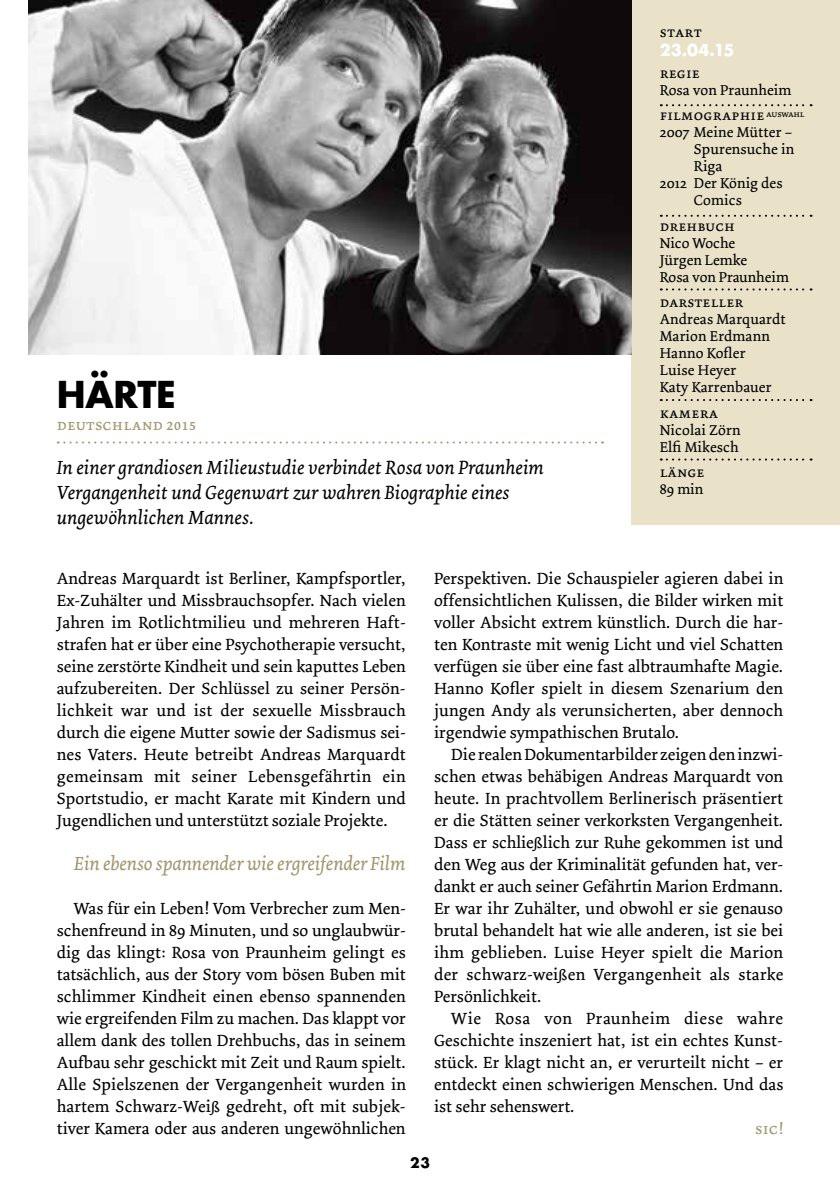
<style>
.page{position:relative;width:840px;height:1191px;background:#fff}
.page>*{position:absolute;margin:0;border:0;box-sizing:border-box;transform-origin:0 0}
.t1{font:700 36px "Futura";letter-spacing:-.01em;color:#000}
.t2{font:italic 20px/25px "Dolly";color:#000}
.t3{font:italic 20px "Dolly";letter-spacing:-.01em;color:#a4966f}
.t4{font:17px/22px "Dolly";color:#000;text-align:justify}
.t5{font:16px "Dolly Small Caps";color:#a4966f}
.t6{font:700 16px "Futura";color:#fff}
.t7{font:15px/17px "Dolly";letter-spacing:.01em;color:#000}
.t8{font:15px "Dolly Small Caps";color:#000}
.t9{font:700 14px "Futura";color:#000}
</style>
<div class="page">
<svg style="left:58px;top:441px;width:533px;height:2px"></svg>
<div style="left:631px;top:0;width:208px;height:524px;background:#eae1c9"></div>
<svg style="left:660px;top:104px;width:151px;height:2px"></svg>
<svg style="left:660px;top:215px;width:151px;height:2px"></svg>
<svg style="left:660px;top:288px;width:151px;height:2px"></svg>
<svg style="left:660px;top:399px;width:151px;height:2px"></svg>
<svg style="left:660px;top:458px;width:151px;height:2px"></svg>
<img style="left:28px;top:0;width:603px;height:354px">
<h1 class="t1" style="left:57px;top:369px;width:121px">HÄRTE</h1>
<p class="t5" style="left:57px;top:415px;width:141px">deutschland 2015</p>
<p class="t2" style="left:57px;top:455px;width:488px">In einer grandiosen Milieustudie verbindet Rosa von Praunheim<br>Vergangenheit und Gegenwart zur wahren Biographie eines ungewöhnlichen Mannes.</p>
<p class="t8" style="left:659px;top:23px;width:44px">start</p>
<p class="t6" style="left:659px;top:39px;width:76px">23.04.15</p>
<p class="t8" style="left:659px;top:64px;width:42px">regie</p>
<p class="t7" style="left:659px;top:82px;width:133px">Rosa von Praunheim</p>
<p class="t8" style="left:659px;top:107px;width:146px">filmographie <sup>auswahl</sup></p>
<p class="t7" style="left:659px;top:124px;width:134px">2007 Meine Mütter –</p>
<p class="t7" style="left:693px;top:141px;width:102px">Spurensuche in</p>
<p class="t7" style="left:693px;top:158px;width:30px">Riga</p>
<p class="t7" style="left:659px;top:175px;width:124px">2012 Der König des</p>
<p class="t7" style="left:693px;top:192px;width:49px">Comics</p>
<p class="t8" style="left:659px;top:217px;width:77px">drehbuch</p>
<p class="t7" style="left:659px;top:235px;width:130px">Nico Woche<br>Jürgen Lemke<br>Rosa von Praunheim</p>
<p class="t8" style="left:659px;top:294px;width:85px">darsteller</p>
<p class="t7" style="left:659px;top:311px;width:127px">Andreas Marquardt<br>Marion Erdmann<br>Hanno Kofler<br>Luise Heyer<br>Katy Karrenbauer</p>
<p class="t8" style="left:659px;top:404px;width:60px">kamera</p>
<p class="t7" style="left:659px;top:422px;width:82px">Nicolai Zörn<br>Elfi Mikesch</p>
<p class="t8" style="left:659px;top:463px;width:46px">länge</p>
<p class="t7" style="left:659px;top:481px;width:45px">89 min</p>
<p class="t4" style="left:57px;top:568px;width:350px">Andreas Marquardt ist Berliner, Kampfsportler, Ex-Zuhälter und Missbrauchsopfer. Nach vielen Jahren im Rotlichtmilieu und mehreren Haft&shy;strafen hat er über eine Psychotherapie versucht, seine zerstörte Kindheit und sein kaputtes Leben aufzubereiten. Der Schlüssel zu seiner Persön&shy;lichkeit war und ist der sexuelle Missbrauch durch die eigene Mutter sowie der Sadismus sei&shy;nes Vaters. Heute betreibt Andreas Marquardt gemeinsam mit seiner Lebensgefährtin ein Sportstudio, er macht Karate mit Kindern und Jugendlichen und unterstützt soziale Projekte.</p>
<p class="t3" style="left:74px;top:851px;width:333px">Ein ebenso spannender wie ergreifender Film</p>
<p class="t4" style="left:57px;top:898px;width:350px;text-indent:17px">Was für ein Leben! Vom Verbrecher zum Men&shy;schenfreund in 89 Minuten, und so unglaubwür&shy;dig das klingt: Rosa von Praunheim gelingt es tatsächlich, aus der Story vom bösen Buben mit schlimmer Kindheit einen ebenso spannenden wie ergreifenden Film zu machen. Das klappt vor allem dank des tollen Drehbuchs, das in seinem Aufbau sehr geschickt mit Zeit und Raum spielt.<br>Alle Spielszenen der Vergangenheit wurden in hartem Schwarz-Weiß gedreht, oft mit subjek&shy;tiver Kamera oder aus anderen ungewöhnlichen</p>
<p class="t4" style="left:434px;top:568px;width:350px">Perspektiven. Die Schauspieler agieren dabei in offensichtlichen Kulissen, die Bilder wirken mit voller Absicht extrem künstlich. Durch die har&shy;ten Kontraste mit wenig Licht und viel Schatten verfügen sie über eine fast albtraumhafte Magie.<br>Hanno Kofler spielt in diesem Szenarium den jungen Andy als verunsicherten, aber dennoch irgendwie sympathischen Brutalo.</p>
<p class="t4" style="left:434px;top:744px;width:350px;text-indent:17px">Die realen Dokumentarbilder zeigen den inzwi&shy;schen etwas behäbigen Andreas Marquardt von heute. In prachtvollem Berlinerisch präsentiert er die Stätten seiner verkorksten Vergangenheit.<br>Dass er schließlich zur Ruhe gekommen ist und den Weg aus der Kriminalität gefunden hat, ver&shy;dankt er auch seiner Gefährtin Marion Erdmann.<br>Er war ihr Zuhälter, und obwohl er sie genauso brutal behandelt hat wie alle anderen, ist sie bei ihm geblieben. Luise Heyer spielt die Marion der schwarz-weißen Vergangenheit als starke Persönlichkeit.</p>
<p class="t4" style="left:434px;top:1008px;width:350px;text-indent:17px">Wie Rosa von Praunheim diese wahre Geschichte inszeniert hat, ist ein echtes Kunst&shy;stück. Er klagt nicht an, er verurteilt nicht – er entdeckt einen schwierigen Menschen. Und das ist sehr sehenswert.</p>
<p class="t5" style="left:754px;top:1119px;width:29px">sic!</p>
<p class="t9" style="left:410px;top:1153px;width:21px">23</p>
</div>
